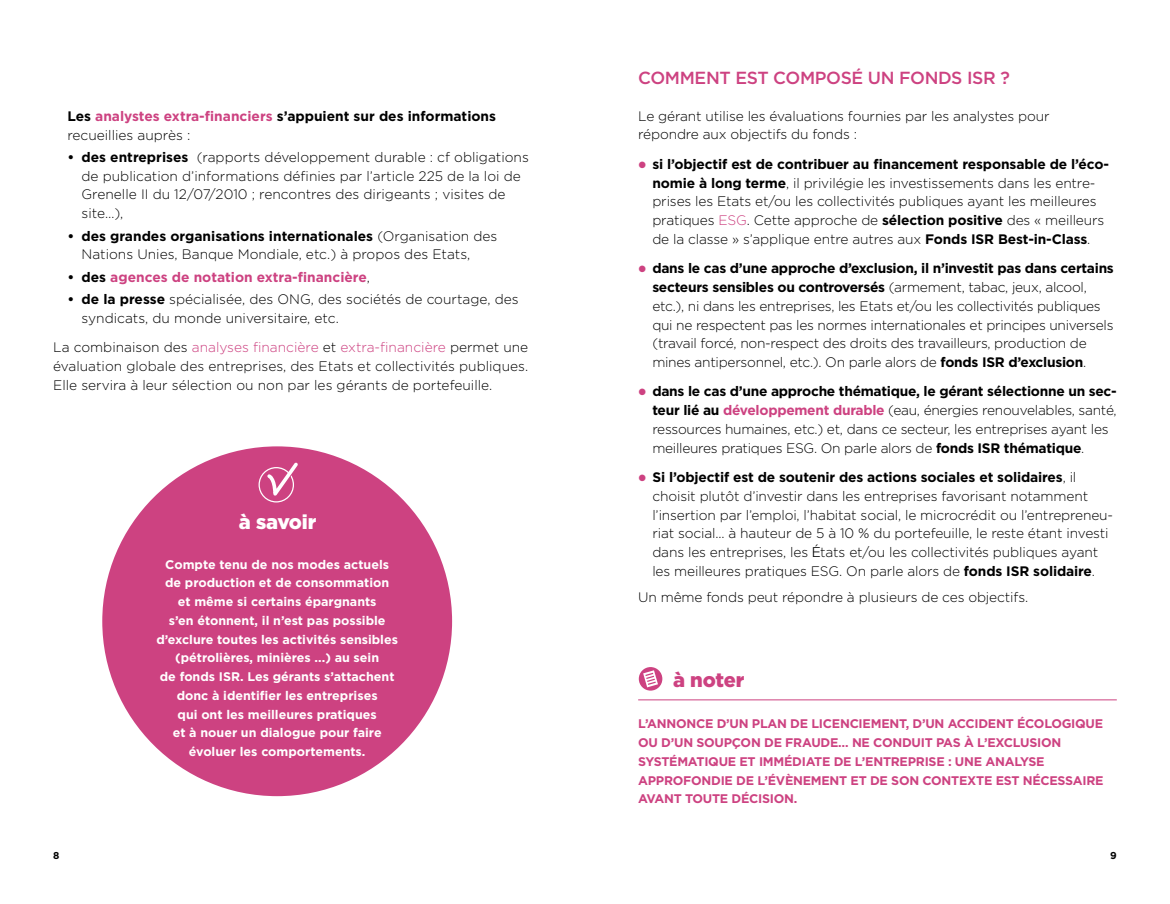
<style>
.page{position:relative;width:1170px;height:904px;background:#fff}
.page>*{position:absolute;margin:0;border:0;box-sizing:border-box;transform-origin:0 0}
.H3_-_a_savoir{font:900 20px "Gotham";letter-spacing:-.01em;color:#fff}
.H3_-_a_savoir-2{font:900 20px "Gotham";letter-spacing:-.01em;color:#cd4281}
.H3_-_sous-rubriques{font:500 17.5px "Gotham";letter-spacing:-.02em;color:#cd4281}
.Texte{font:300 13.75px/18.8px "Gotham";letter-spacing:-.01em;color:#000}
.Texte-2{font:700 13.75px/18.8px "Gotham";color:#000}
.Puce_texte_standard{font:300 13.75px "Gotham";letter-spacing:-.01em;color:#000}
.t1{font:700 13.75px "Gotham";color:#cd4281}
.Texte_blanc_-_ATTENT{font:700 12.5px/18.8px "Gotham";color:#fff;text-align:center}
.Texte_à_noter{font:700 12.5px/18.8px "Gotham";letter-spacing:-.02em;color:#cd4281}
.t2{font:700 10px "Gotham";color:#000}
.s1{color:#cd4281}
.s2{font-weight:300}
.s3{font-weight:700}
.s4{color:#000}
.s5{font-weight:300;color:#000}
.s6{font-weight:700;color:#cd4281}
.s7{font-family:"Helvetica Neue"}
</style>
<div class="page">
<div style="left:102px;top:446px;width:350px;height:350px;background:#cd4281;border-radius:50%"></div>
<div style="left:258px;top:467px;width:36px;height:35px;border:1px solid #fff;border-radius:50%"></div>
<svg style="left:265px;top:462px;width:33px;height:41px"></svg>
<hr style="left:638px;top:699px;width:478px;height:1px;background:#cd4281">
<svg style="left:638px;top:667px;width:24px;height:23px"></svg>
<svg style="left:643px;top:670px;width:15px;height:17px"></svg>
<p class="Texte-2" style="left:67px;top:107px;width:430px">Les <span class="s1">analystes extra-financiers</span> s’appuient sur des informations <span class="s2">recueillies auprès :</span></p>
<p class="Texte" style="left:81px;top:147px;width:449px;text-indent:-14px"><span class="s3">• des entreprises</span> (rapports développement durable : cf obligations de publication d’informations définies par l’article 225 de la loi de Grenelle II du 12/07/2010 ; rencontres des dirigeants ; visites de site…),</p>
<p class="Texte" style="left:81px;top:226px;width:417px;text-indent:-14px"><span class="s3">• des grandes organisations internationales</span> (Organisation des<br>Nations Unies, Banque Mondiale, etc.) à propos des Etats,</p>
<p class="t1" style="left:67px;top:267px;width:304px"><span class="s4">• des</span> agences de notation extra-financière<span class="s5">,</span></p>
<p class="Texte" style="left:81px;top:289px;width:438px;text-indent:-14px"><span class="s3">• de la presse</span> spécialisée, des ONG, des sociétés de courtage, des syndicats, du monde universitaire, etc.</p>
<p class="Texte" style="left:53px;top:337px;width:476px;text-align:justify">La combinaison des <span class="s1">analyses financière</span> et <span class="s1">extra-financière</span> permet une évaluation globale des entreprises, des Etats et collectivités publiques.<br>Elle servira à leur sélection ou non par les gérants de portefeuille.</p>
<h3 class="H3_-_a_savoir" style="left:239px;top:508px;width:79px">à savoir</h3>
<p class="Texte_blanc_-_ATTENT" style="left:156px;top:554px;width:243px">Compte tenu de nos modes actuels de production et de consommation<br>et même si certains épargnants<br>s’en étonnent, il n’est pas possible d’exclure toutes les activités sensibles (pétrolières, minières ...) au sein<br>de fonds ISR. Les gérants s’attachent donc à identifier les entreprises<br>qui ont les meilleures pratiques<br>et à nouer un dialogue pour faire évoluer les comportements.</p>
<p class="H3_-_sous-rubriques" style="left:638px;top:66px;width:373px">COMMENT EST COMPOSÉ UN FONDS ISR ?</p>
<p class="Texte" style="left:638px;top:106px;width:413px">Le gérant utilise les évaluations fournies par les analystes pour répondre aux objectifs du fonds :</p>
<p class="Texte" style="left:652px;top:154px;width:458px"><span class="s3">si l’objectif est de contribuer au financement responsable de l’éco&shy;nomie à long terme</span>, il privilégie les investissements dans les entre&shy;prises les Etats et/ou les collectivités publiques ayant les meilleures pratiques <span class="s1">ESG</span>. Cette approche de <span class="s3">sélection positive</span> des « meilleurs de la classe » s’applique entre autres aux <span class="s3">Fonds ISR Best-in-Class</span>.</p>
<p class="Texte" style="left:652px;top:258px;width:463px"><span class="s3">dans le cas d’une approche d’exclusion, il n’investit pas dans certains secteurs sensibles ou controversés</span> (armement, tabac, jeux, alcool, etc.), ni dans les entreprises, les Etats et/ou les collectivités publiques qui ne respectent pas les normes internationales et principes universels (travail forcé, non-respect des droits des travailleurs, production de mines antipersonnel, etc.). On parle alors de <span class="s3">fonds ISR d’exclusion</span>.</p>
<p class="Texte" style="left:652px;top:382px;width:466px"><span class="s3">dans le cas d’une approche thématique, le gérant sélectionne un sec&shy;teur lié au</span> <span class="s6">développement durable</span> (eau, énergies renouvelables, santé, ressources humaines, etc.) et, dans ce secteur, les entreprises ayant les meilleures pratiques ESG. On parle alors de <span class="s3">fonds ISR thématique</span>.</p>
<p class="Texte" style="left:652px;top:467px;width:462px"><span class="s3">Si l’objectif est de soutenir des actions sociales et solidaires</span>, il choisit plutôt d’investir dans les entreprises favorisant notamment l’insertion par l’emploi, l’habitat social, le microcrédit ou l’entrepreneu&shy;riat social... à hauteur de 5 à 10 % du portefeuille, le reste étant investi dans les entreprises, les <span class="s7">É</span>tats et/ou les collectivités publiques ayant les meilleures pratiques ESG. On parle alors de <span class="s3">fonds ISR solidaire</span>.</p>
<p class="Puce_texte_standard" style="left:638px;top:588px;width:391px">Un même fonds peut répondre à plusieurs de ces objectifs.</p>
<h3 class="H3_-_a_savoir-2" style="left:673px;top:666px;width:73px">à noter</h3>
<p class="Texte_à_noter" style="left:638px;top:714px;width:467px">L’ANNONCE D’UN PLAN DE LICENCIEMENT, D’UN ACCIDENT ÉCOLOGIQUE OU D’UN SOUPÇON DE FRAUDE… NE CONDUIT PAS À L’EXCLUSION SYSTÉMATIQUE ET IMMÉDIATE DE L’ENTREPRISE : UNE ANALYSE APPROFONDIE DE L’ÉVÈNEMENT ET DE SON CONTEXTE EST NÉCESSAIRE AVANT TOUTE DÉCISION.</p>
<p class="t2" style="left:53px;top:848px;width:8px">8</p>
<p class="t2" style="left:1110px;top:848px;width:8px">9</p>
</div>
